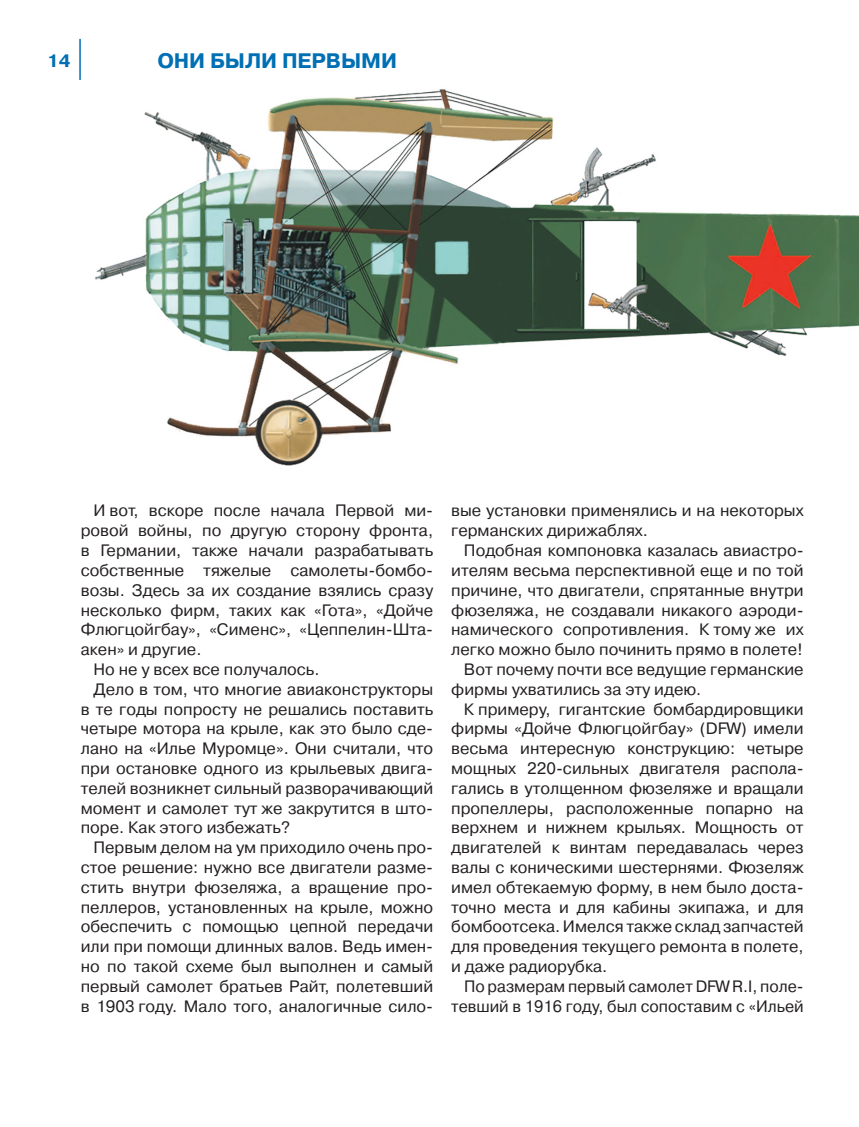
<style>
.page{position:relative;width:859px;height:1127px;background:#fff}
.page>*{position:absolute;margin:0;border:0;box-sizing:border-box;transform-origin:0 0}
.t1{font:700 21px "Pragmatica C";letter-spacing:-.005em;color:#006fb4}
.t2{font:700 18px "Pragmatica C";color:#006fb4}
.t3{font:16.5px/19.8px "Pragmatica C";color:#231f20}
</style>
<div class="page">
<hr style="left:79px;top:39px;width:2px;height:41px;background:#006fb4">
<img style="left:95px;top:89px;width:764px;height:377px">
<p class="t2" style="left:47px;top:50px;width:25px">14</p>
<p class="t1" style="left:157px;top:49px;width:241px">ОНИ БЫЛИ ПЕРВЫМИ</p>
<p class="t3" style="left:94px;top:502px;width:341px">И вот, вскоре после начала Первой ми-</p>
<p class="t3" style="left:81px;top:522px;width:354px">ровой войны, по другую сторону фронта,</p>
<p class="t3" style="left:81px;top:542px;width:354px">в Германии, также начали разрабатывать</p>
<p class="t3" style="left:81px;top:561px;width:354px">собственные тяжелые самолеты-бомбо-</p>
<p class="t3" style="left:81px;top:581px;width:354px">возы. Здесь за их создание взялись сразу</p>
<p class="t3" style="left:81px;top:601px;width:354px">несколько фирм, таких как «Гота», «Дойче</p>
<p class="t3" style="left:81px;top:621px;width:354px">Флюгцойгбау», «Сименс», «Цеппелин-Шта-</p>
<p class="t3" style="left:81px;top:641px;width:122px">акен» и другие.</p>
<p class="t3" style="left:94px;top:660px;width:228px">Но не у всех все получалось.</p>
<p class="t3" style="left:94px;top:680px;width:341px">Дело в том, что многие авиаконструкторы</p>
<p class="t3" style="left:81px;top:700px;width:354px">в те годы попросту не решались поставить</p>
<p class="t3" style="left:81px;top:720px;width:354px">четыре мотора на крыле, как это было сде-</p>
<p class="t3" style="left:81px;top:740px;width:354px">лано на «Илье Муромце». Они считали, что</p>
<p class="t3" style="left:81px;top:759px;width:354px">при остановке одного из крыльевых двига-</p>
<p class="t3" style="left:81px;top:779px;width:354px">телей возникнет сильный разворачивающий</p>
<p class="t3" style="left:81px;top:799px;width:354px">момент и самолет тут же закрутится в што-</p>
<p class="t3" style="left:81px;top:819px;width:211px">поре. Как этого избежать?</p>
<p class="t3" style="left:94px;top:839px;width:341px">Первым делом на ум приходило очень про-</p>
<p class="t3" style="left:81px;top:858px;width:354px">стое решение: нужно все двигатели разме-</p>
<p class="t3" style="left:81px;top:878px;width:354px">стить внутри фюзеляжа, а вращение про-</p>
<p class="t3" style="left:81px;top:898px;width:354px">пеллеров, установленных на крыле, можно</p>
<p class="t3" style="left:81px;top:918px;width:354px">обеспечить с помощью цепной передачи</p>
<p class="t3" style="left:81px;top:938px;width:354px">или при помощи длинных валов. Ведь имен-</p>
<p class="t3" style="left:81px;top:957px;width:354px">но по такой схеме был выполнен и самый</p>
<p class="t3" style="left:81px;top:977px;width:354px">первый самолет братьев Райт, полетевший</p>
<p class="t3" style="left:81px;top:997px;width:354px">в 1903 году. Мало того, аналогичные сило-</p>
<p class="t3" style="left:451px;top:502px;width:354px">вые установки применялись и на некоторых германских дирижаблях.</p>
<p class="t3" style="left:464px;top:542px;width:341px">Подобная компоновка казалась авиастро-</p>
<p class="t3" style="left:451px;top:561px;width:354px">ителям весьма перспективной еще и по той</p>
<p class="t3" style="left:451px;top:581px;width:354px">причине, что двигатели, спрятанные внутри</p>
<p class="t3" style="left:451px;top:601px;width:354px">фюзеляжа, не создавали никакого аэроди-</p>
<p class="t3" style="left:451px;top:621px;width:354px">намического сопротивления. К тому же их</p>
<p class="t3" style="left:451px;top:641px;width:353px">легко можно было починить прямо в полете!</p>
<p class="t3" style="left:464px;top:660px;width:341px">Вот почему почти все ведущие германские</p>
<p class="t3" style="left:451px;top:680px;width:252px">фирмы ухватились за эту идею.</p>
<p class="t3" style="left:464px;top:700px;width:341px">К примеру, гигантские бомбардировщики</p>
<p class="t3" style="left:451px;top:720px;width:354px">фирмы «Дойче Флюгцойгбау» (DFW) имели</p>
<p class="t3" style="left:451px;top:740px;width:354px">весьма интересную конструкцию: четыре</p>
<p class="t3" style="left:451px;top:759px;width:354px">мощных 220-сильных двигателя распола-</p>
<p class="t3" style="left:451px;top:779px;width:354px">гались в утолщенном фюзеляже и вращали</p>
<p class="t3" style="left:451px;top:799px;width:354px">пропеллеры, расположенные попарно на</p>
<p class="t3" style="left:451px;top:819px;width:354px">верхнем и нижнем крыльях. Мощность от</p>
<p class="t3" style="left:451px;top:839px;width:354px">двигателей к винтам передавалась через</p>
<p class="t3" style="left:451px;top:858px;width:354px">валы с коническими шестернями. Фюзеляж</p>
<p class="t3" style="left:451px;top:878px;width:354px">имел обтекаемую форму, в нем было доста-</p>
<p class="t3" style="left:451px;top:898px;width:354px">точно места и для кабины экипажа, и для</p>
<p class="t3" style="left:451px;top:918px;width:354px">бомбоотсека. Имелся также склад запчастей</p>
<p class="t3" style="left:451px;top:938px;width:354px">для проведения текущего ремонта в полете,</p>
<p class="t3" style="left:451px;top:957px;width:158px">и даже радиорубка.</p>
<p class="t3" style="left:464px;top:977px;width:341px">По размерам первый самолет DFW R.I, поле-</p>
<p class="t3" style="left:451px;top:997px;width:354px">тевший в 1916 году, был сопоставим с «Ильей</p>
</div>
